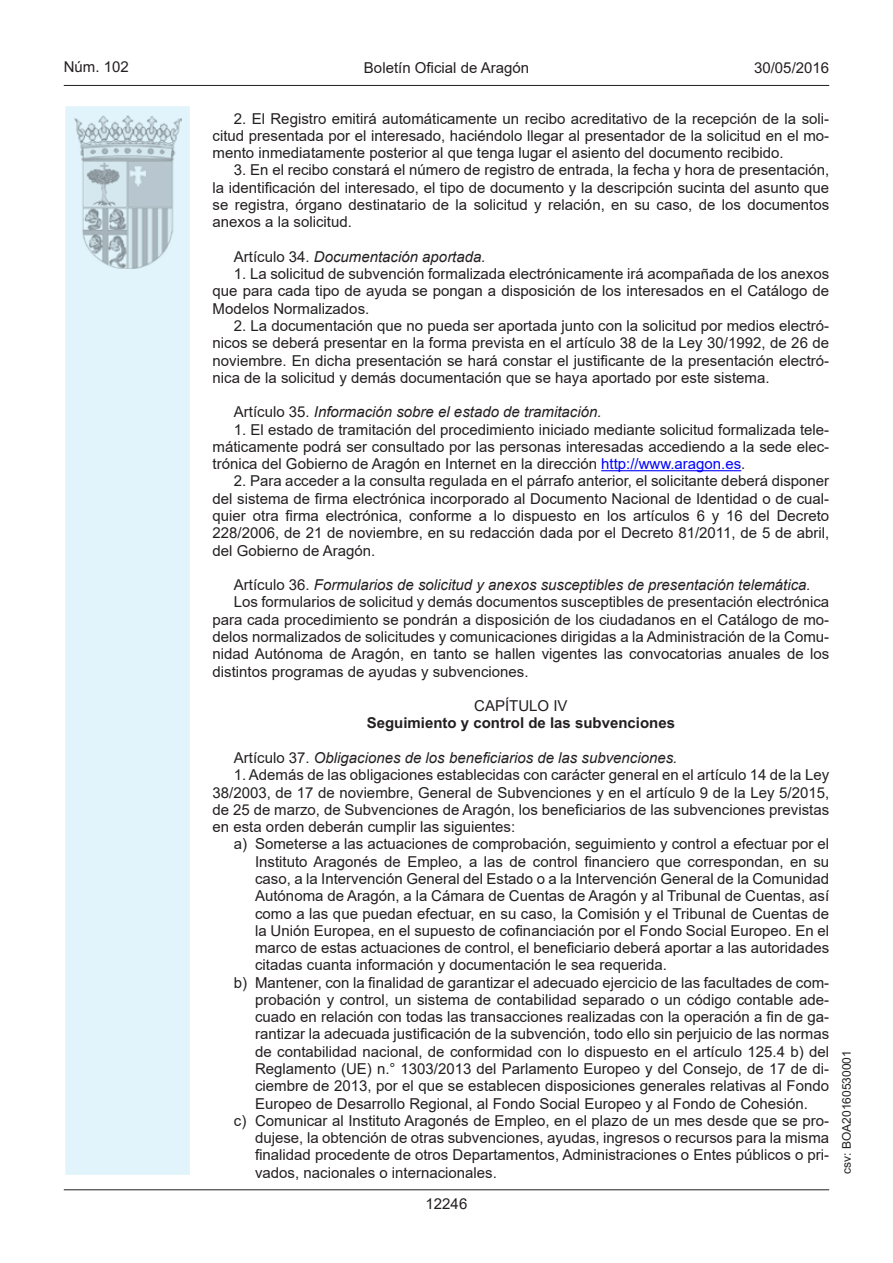
<style>
.page{position:relative;width:893px;height:1263px;background:#fff}
.page>*{position:absolute;margin:0;border:0;box-sizing:border-box;transform-origin:0 0}
.t1{font:15px/17.2px "Arial";color:#231f20;text-align:justify}
.t2{font:15px "Arial Italic MT2";color:#231f20}
.t3{font:700 15px "Arial";color:#231f20}
.t4{font:15px "Arial MT2";color:#231f20}
.t5{font:12px "Arial MT2";color:#231f20}
.s1{font-family:"Arial"}
.s2{color:#00f}
.s3{font-family:"Arial MT2"}
</style>
<div class="page">
<hr style="left:64px;top:85px;width:765px;height:1px;background:#231f20">
<div style="left:64px;top:105px;width:127px;height:1071px;background:#e1f4fc;border:2px solid #fff"></div>
<img style="left:75px;top:115px;width:106px;height:153px">
<hr style="left:64px;top:1189px;width:765px;height:1px;background:#231f20">
<hr style="left:601px;top:470px;width:140px;height:1px;background:#00f">
<p class="t4" style="left:64px;top:57px;width:67px">Núm. 102</p>
<p class="t1" style="left:364px;top:59px;width:167px">Boletín Oficial de Aragón</p>
<p class="t4" style="left:754px;top:57px;width:77px">30/05/2016</p>
<p class="t1" style="left:213px;top:110px;width:618px;text-indent:21px">2. El Registro emitirá automáticamente un recibo acreditativo de la recepción de la soli&shy;citud presentada por el interesado, haciéndolo llegar al presentador de la solicitud en el mo&shy;mento inmediatamente posterior al que tenga lugar el asiento del documento recibido.</p>
<p class="t1" style="left:213px;top:161px;width:618px;text-indent:21px">3. En el recibo constará el número de registro de entrada, la fecha y hora de presentación, la identificación del interesado, el tipo de documento y la descripción sucinta del asunto que se registra, órgano destinatario de la solicitud y relación, en su caso, de los documentos anexos a la solicitud.</p>
<p class="t2" style="left:234px;top:247px;width:253px"><span class="s1">Artículo 34.</span> Documentación aportada.</p>
<p class="t1" style="left:213px;top:265px;width:618px;text-indent:21px">1. La solicitud de subvención formalizada electrónicamente irá acompañada de los anexos que para cada tipo de ayuda se pongan a disposición de los interesados en el Catálogo de Modelos Normalizados.</p>
<p class="t1" style="left:213px;top:317px;width:618px;text-indent:21px">2. La documentación que no pueda ser aportada junto con la solicitud por medios electró&shy;nicos se deberá presentar en la forma prevista en el artículo 38 de la Ley 30/1992, de 26 de noviembre. En dicha presentación se hará constar el justificante de la presentación electró&shy;nica de la solicitud y demás documentación que se haya aportado por este sistema.</p>
<p class="t2" style="left:234px;top:402px;width:369px"><span class="s1">Artículo 35.</span> Información sobre el estado de tramitación.</p>
<p class="t1" style="left:213px;top:421px;width:618px;text-indent:21px">1. El estado de tramitación del procedimiento iniciado mediante solicitud formalizada tele&shy;máticamente podrá ser consultado por las personas interesadas accediendo a la sede elec&shy;trónica del Gobierno de Aragón en Internet en la dirección <span class="s2">http://www.aragon.es</span><span class="s3">.</span></p>
<p class="t1" style="left:213px;top:472px;width:618px;text-indent:21px">2. Para acceder a la consulta regulada en el párrafo anterior, el solicitante deberá disponer del sistema de firma electrónica incorporado al Documento Nacional de Identidad o de cual&shy;quier otra firma electrónica, conforme a lo dispuesto en los artículos 6 y 16 del Decreto 228/2006, de 21 de noviembre, en su redacción dada por el Decreto 81/2011, de 5 de abril, del Gobierno de Aragón.</p>
<p class="t2" style="left:234px;top:575px;width:578px"><span class="s1">Artículo 36.</span> Formularios de solicitud y anexos susceptibles de presentación telemática.</p>
<p class="t1" style="left:213px;top:593px;width:618px;text-indent:21px">Los formularios de solicitud y demás documentos susceptibles de presentación electrónica para cada procedimiento se pondrán a disposición de los ciudadanos en el Catálogo de mo&shy;delos normalizados de solicitudes y comunicaciones dirigidas a la Administración de la Comu&shy;nidad Autónoma de Aragón, en tanto se hallen vigentes las convocatorias anuales de los distintos programas de ayudas y subvenciones.</p>
<p class="t1" style="left:474px;top:697px;width:95px">CAPÍTULO IV</p>
<p class="t3" style="left:367px;top:712px;width:310px">Seguimiento y control de las subvenciones</p>
<p class="t2" style="left:234px;top:748px;width:445px"><span class="s1">Artículo 37.</span> Obligaciones de los beneficiarios de las subvenciones.</p>
<p class="t1" style="left:213px;top:766px;width:618px;text-indent:21px">1. Además de las obligaciones establecidas con carácter general en el artículo 14 de la Ley 38/2003, de 17 de noviembre, General de Subvenciones y en el artículo 9 de la Ley 5/2015, de 25 de marzo, de Subvenciones de Aragón, los beneficiarios de las subvenciones previstas en esta orden deberán cumplir las siguientes:</p>
<p class="t1" style="left:234px;top:835px;width:597px">a) Someterse a las actuaciones de comprobación, seguimiento y control a efectuar por el</p>
<p class="t1" style="left:255px;top:853px;width:576px">Instituto Aragonés de Empleo, a las de control financiero que correspondan, en su</p>
<p class="t1" style="left:255px;top:870px;width:575px">caso, a la Intervención General del Estado o a la Intervención General de la Comunidad</p>
<p class="t1" style="left:255px;top:887px;width:576px">Autónoma de Aragón, a la Cámara de Cuentas de Aragón y al Tribunal de Cuentas, así</p>
<p class="t1" style="left:255px;top:904px;width:576px">como a las que puedan efectuar, en su caso, la Comisión y el Tribunal de Cuentas de</p>
<p class="t1" style="left:255px;top:922px;width:576px">la Unión Europea, en el supuesto de cofinanciación por el Fondo Social Europeo. En el</p>
<p class="t1" style="left:255px;top:939px;width:575px">marco de estas actuaciones de control, el beneficiario deberá aportar a las autoridades</p>
<p class="t1" style="left:255px;top:956px;width:413px">citadas cuanta información y documentación le sea requerida.</p>
<p class="t1" style="left:234px;top:974px;width:597px">b) Mantener, con la finalidad de garantizar el adecuado ejercicio de las facultades de com<span class="s3">-</span></p>
<p class="t1" style="left:255px;top:991px;width:576px">probación y control, un sistema de contabilidad separado o un código contable ade<span class="s3">-</span></p>
<p class="t1" style="left:255px;top:1008px;width:576px">cuado en relación con todas las transacciones realizadas con la operación a fin de ga<span class="s3">-</span></p>
<p class="t1" style="left:255px;top:1025px;width:576px">rantizar la adecuada justificación de la subvención, todo ello sin perjuicio de las normas</p>
<p class="t1" style="left:255px;top:1043px;width:576px">de contabilidad nacional, de conformidad con lo dispuesto en el artículo 125.4 b) del</p>
<p class="t1" style="left:255px;top:1060px;width:576px">Reglamento (UE) n.° 1303/2013 del Parlamento Europeo y del Consejo, de 17 de di<span class="s3">-</span></p>
<p class="t1" style="left:255px;top:1077px;width:576px">ciembre de 2013, por el que se establecen disposiciones generales relativas al Fondo</p>
<p class="t1" style="left:255px;top:1094px;width:554px">Europeo de Desarrollo Regional, al Fondo Social Europeo y al Fondo de Cohesión.</p>
<p class="t1" style="left:234px;top:1112px;width:597px">c) Comunicar al Instituto Aragonés de Empleo, en el plazo de un mes desde que se pro<span class="s3">-</span></p>
<p class="t1" style="left:255px;top:1129px;width:576px">dujese, la obtención de otras subvenciones, ayudas, ingresos o recursos para la misma</p>
<p class="t1" style="left:255px;top:1146px;width:576px">finalidad procedente de otros Departamentos, Administraciones o Entes públicos o pri<span class="s3">-</span></p>
<p class="t1" style="left:255px;top:1164px;width:243px">vados, nacionales o internacionales.</p>
<p class="t1" style="left:426px;top:1195px;width:43px">12246</p>
<p class="t5" style="left:838px;top:1174px;width:125px;rotate:-90deg">csv: BOA20160530001</p>
</div>
